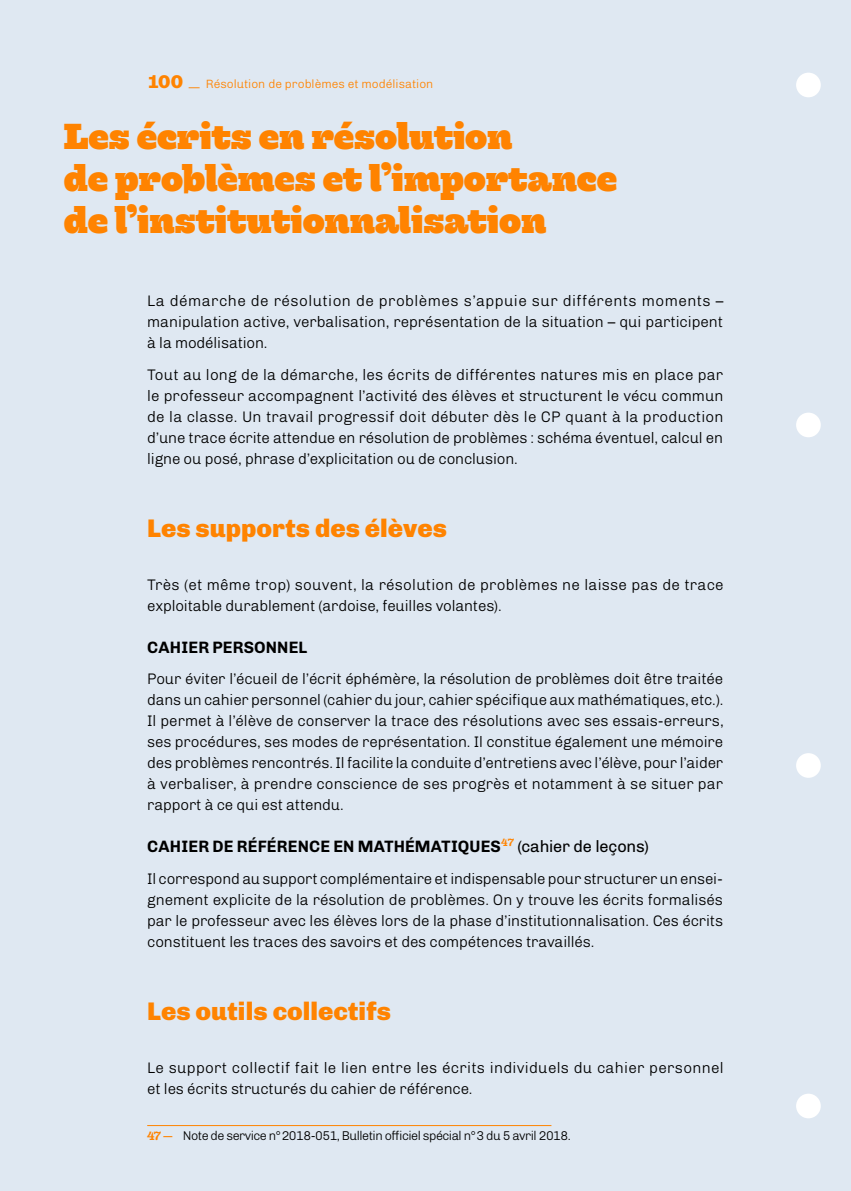
<style>
.page{position:relative;width:851px;height:1191px;background:#fff}
.page>*{position:absolute;margin:0;border:0;box-sizing:border-box;transform-origin:0 0}
.t1{font:800 36px/42px "Hernandez Niu";letter-spacing:-.005em;color:#ff8300}
.t2{font:900 25.5px "Chivo";color:#ff8300}
.t3{font:700 16.5px "Chivo";letter-spacing:.005em;color:#000}
.t4{font:300 15.3px/21px "Chivo";letter-spacing:-.01em;color:#000;text-align:justify}
.t5{font:300 15.3px/21px "Chivo";letter-spacing:.01em;color:#000}
.t6{font:300 15.3px/21px "Chivo";letter-spacing:.02em;color:#000}
.t7{font:300 12.75px "Chivo";letter-spacing:-.04em;color:#000}
.t8{font:300 12px "Chivo";color:#ff8300}
.s1{font-family:"Hernandez Niu W00";font-weight:800;font-size:18px}
.s2{font-weight:400}
.s3{font-family:"Hernandez Niu W00";font-weight:700;font-size:12px;color:#ff8300}
</style>
<div class="page">
<div style="left:0;top:0;width:850px;height:1191px;background:#dfe8f2"></div>
<hr style="left:147px;top:1125px;width:404px;height:1px;background:#ff8300">
<div style="left:796px;top:73px;width:24px;height:24px;background:#fff;border-radius:50%"></div>
<div style="left:796px;top:412px;width:24px;height:25px;background:#fff;border-radius:50%"></div>
<div style="left:796px;top:753px;width:24px;height:25px;background:#fff;border-radius:50%"></div>
<div style="left:796px;top:1093px;width:24px;height:25px;background:#fff;border-radius:50%"></div>
<p class="t8" style="left:148px;top:75px;width:286px"><span class="s1">100</span> — Résolution de problèmes et modélisation</p>
<h1 class="t1" style="left:64px;top:116px;width:555px">Les écrits en résolution<br>de problèmes et l’importance de l’institutionnalisation</h1>
<p class="t4" style="left:147px;top:289px;width:577px">La démarche de résolution de problèmes s’appuie sur différents moments – manipulation active, verbalisation, représentation de la situation – qui participent à la modélisation.</p>
<p class="t4" style="left:147px;top:363px;width:577px">Tout au long de la démarche, les écrits de différentes natures mis en place par le professeur accompagnent l’activité des élèves et structurent le vécu commun de la classe. Un travail progressif doit débuter dès le CP quant à la production d’une trace écrite attendue en résolution de problèmes : schéma éventuel, calcul en ligne ou posé, phrase d’explicitation ou de conclusion.</p>
<h2 class="t2" style="left:147px;top:508px;width:301px">Les supports des élèves</h2>
<p class="t5" style="left:147px;top:573px;width:578px">Très (et même trop) souvent, la résolution de problèmes ne laisse pas de trace exploitable durablement (ardoise, feuilles volantes).</p>
<p class="t3" style="left:147px;top:634px;width:161px">CAHIER PERSONNEL</p>
<p class="t4" style="left:147px;top:667px;width:577px">Pour éviter l’écueil de l’écrit éphémère, la résolution de problèmes doit être traitée dans un cahier personnel (cahier du jour, cahier spécifique aux mathématiques, etc.).<br>Il permet à l’élève de conserver la trace des résolutions avec ses essais-erreurs, ses procédures, ses modes de représentation. Il constitue également une mémoire des problèmes rencontrés. Il facilite la conduite d’entretiens avec l’élève, pour l’aider à verbaliser, à prendre conscience de ses progrès et notamment à se situer par rapport à ce qui est attendu.</p>
<p class="t3" style="left:147px;top:834px;width:503px">CAHIER DE RÉFÉRENCE EN MATHÉMATIQUES<sup>47</sup> <span class="s2">(cahier de leçons)</span></p>
<p class="t4" style="left:147px;top:867px;width:577px;text-align:left">Il correspond au support complémentaire et indispensable pour structurer un ensei&shy;gnement explicite de la résolution de problèmes. On y trouve les écrits formalisés par le professeur avec les élèves lors de la phase d’institutionnalisation. Ces écrits constituent les traces des savoirs et des compétences travaillés.</p>
<h2 class="t2" style="left:147px;top:991px;width:245px">Les outils collectifs</h2>
<p class="t6" style="left:147px;top:1056px;width:578px">Le support collectif fait le lien entre les écrits individuels du cahier personnel et les écrits structurés du cahier de référence.</p>
<p class="t7" style="left:147px;top:1126px;width:425px"><span class="s3">47 —</span> Note de service n° 2018-051, Bulletin officiel spécial n° 3 du 5 avril 2018.</p>
</div>
